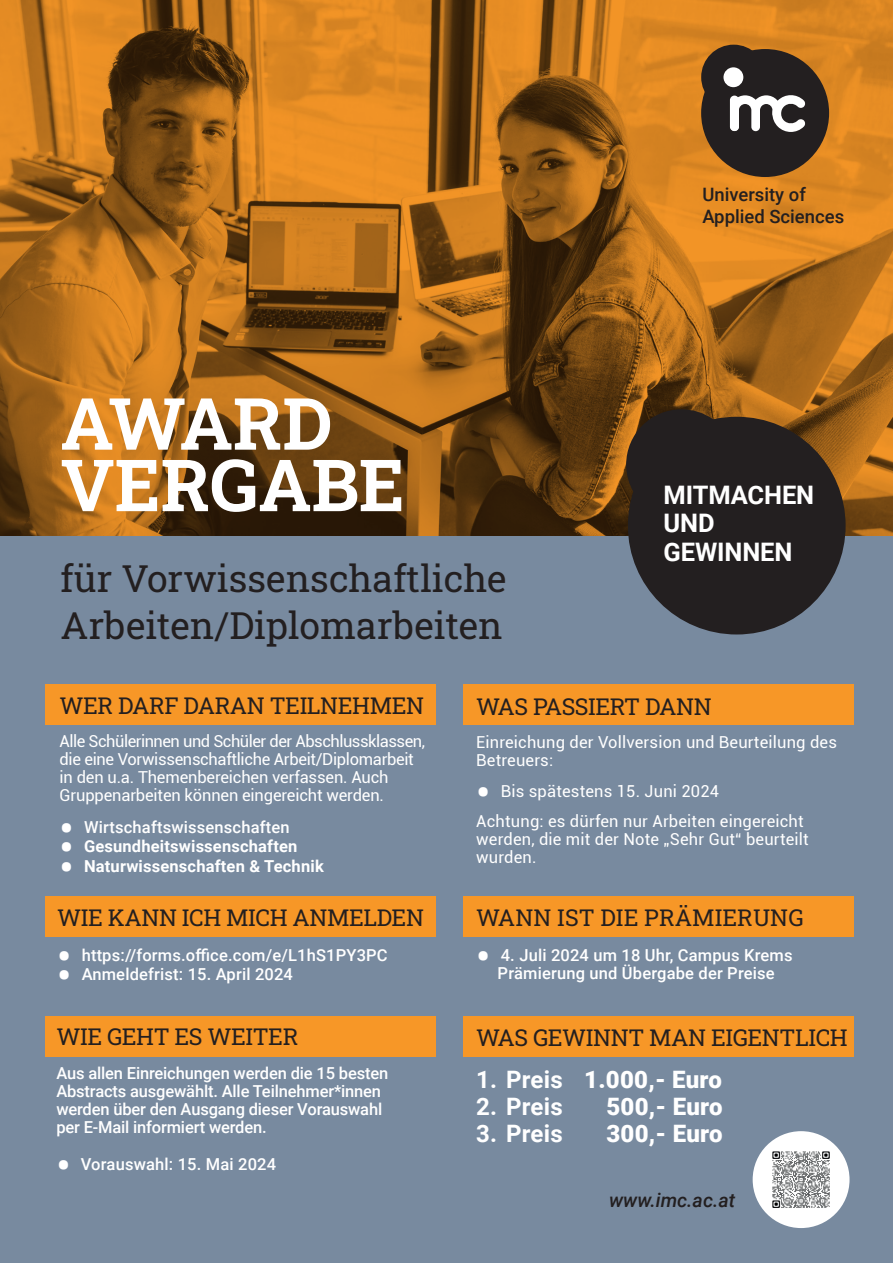
<style>
.page{position:relative;width:893px;height:1263px;background:#fff}
.page>*{position:absolute;margin:0;border:0;box-sizing:border-box;transform-origin:0 0}
.t1{font:700 72px/61.5px "Roboto Slab";color:#fff}
.t2{font:37.5px/46.5px "Roboto Slab";color:#231f20}
.t3{font:700 25.5px/28.5px "Roboto";letter-spacing:-.005em;color:#fff}
.t4{font:900 24px "Roboto";letter-spacing:.01em;color:#fff}
.t5{font:700 24px "Roboto";letter-spacing:.01em;color:#fff}
.t6{font:23.25px "Roboto Slab";letter-spacing:-.02em;color:#231f20}
.t7{font:23.25px "Roboto Slab";color:#231f20}
.t8{font:italic 500 19.5px "Roboto";color:#231f20}
.t9{font:500 18.45px/22.2px "Roboto";color:#231f20}
.t10{font:500 16.5px/18px "Roboto";color:#fff}
.t11{font:16.5px/18px "Roboto";letter-spacing:-.01em;color:#fff}
.t12{font:16.5px/18px "Roboto";letter-spacing:.01em;color:#fff}
.t13{font:700 16.5px "Roboto";letter-spacing:.01em;color:#fff}
.s1{font-weight:700;font-size:39px}
.s2{font-size:39px}
.s3{font-weight:700}
</style>
<div class="page">
<svg style="left:0;top:0;width:893px;height:537px;background:#a5651a"></svg>
<div style="left:0;top:537px;width:893px;height:726px;background:#788a9f"></div>
<div style="left:701px;top:49px;width:128px;height:128px;background:#231f20;border-radius:50%"></div>
<div style="left:701px;top:45px;width:65px;height:65px;background:#231f20;border-radius:50%"></div>
<div style="left:723px;top:67px;width:20px;height:20px;background:#fff;border-radius:50%"></div>
<svg style="left:730px;top:95px;width:75px;height:37px"></svg>
<div style="left:730px;top:96px;width:9px;height:35px;background:#fff;border-radius:5px"></div>
<svg style="left:626px;top:409px;width:220px;height:225px;background:#362f2c"></svg>
<div style="left:45px;top:685px;width:391px;height:40px;background:#f79727"></div>
<div style="left:463px;top:685px;width:391px;height:40px;background:#f79727"></div>
<div style="left:45px;top:896px;width:391px;height:40px;background:#f79727"></div>
<div style="left:463px;top:896px;width:391px;height:40px;background:#f79727"></div>
<div style="left:45px;top:1016px;width:391px;height:41px;background:#f79727"></div>
<div style="left:463px;top:1016px;width:391px;height:41px;background:#f79727"></div>
<div style="left:753px;top:1131px;width:96px;height:97px;background:#fff;border-radius:50%"></div>
<img style="left:772px;top:1151px;width:58px;height:57px">
<h1 class="t1" style="left:61px;top:391px;width:346px">AWARD<br>VERGABE</h1>
<h2 class="t2" style="left:61px;top:554px;width:448px">für Vorwissenschaftliche<br>Arbeiten/Diplomarbeiten</h2>
<p class="t9" style="left:702px;top:182px;width:143px">University of<br>Applied Sciences</p>
<h3 class="t3" style="left:664px;top:479px;width:152px">MITMACHEN<br>UND<br>GEWINNEN</h3>
<h3 class="t6" style="left:60px;top:690px;width:366px">WER DARF DARAN TEILNEHMEN</h3>
<p class="t11" style="left:60px;top:732px;width:367px">Alle Schülerinnen und Schüler der Abschlussklassen, die eine Vorwissenschaftliche Arbeit/Diplomarbeit in den u.a. Themenbereichen verfassen. Auch Gruppenarbeiten können eingereicht werden.</p>
<p class="t10" style="left:60px;top:817px;width:232px"><span class="s1">•</span> Wirtschaftswissenschaften</p>
<p class="t13" style="left:60px;top:835px;width:239px"><span class="s2">•</span> Gesundheitswissenschaften</p>
<p class="t13" style="left:60px;top:854px;width:266px"><span class="s2">•</span> Naturwissenschaften &amp; Technik</p>
<h3 class="t6" style="left:57px;top:902px;width:368px">WIE KANN ICH MICH ANMELDEN</h3>
<p class="t10" style="left:57px;top:945px;width:332px"><span class="s1">•</span> https://forms.office.com/e/L1hS1PY3PC</p>
<p class="t10" style="left:57px;top:965px;width:237px"><span class="s1">•</span> Anmeldefrist: 15. April 2024</p>
<h3 class="t6" style="left:56px;top:1021px;width:244px">WIE GEHT ES WEITER</h3>
<p class="t10" style="left:56px;top:1063px;width:333px">Aus allen Einreichungen werden die 15 besten Abstracts ausgewählt. Alle Teilnehmer*innen werden über den Ausgang dieser Vorauswahl per E-Mail informiert werden.</p>
<p class="t10" style="left:56px;top:1154px;width:221px"><span class="s1">•</span> Vorauswahl: 15. Mai 2024</p>
<h3 class="t6" style="left:476px;top:690px;width:237px">WAS PASSIERT DANN</h3>
<p class="t12" style="left:476px;top:732px;width:362px">Einreichung der Vollversion und Beurteilung des<br>Betreuers:</p>
<p class="t12" style="left:476px;top:776px;width:329px;line-height:30px"><span class="s1">•</span> Bis spätestens 15. Juni 2024<br>Achtung: es dürfen nur Arbeiten eingereicht</p>
<p class="t12" style="left:476px;top:830px;width:334px">werden, die mit der Note „Sehr Gut“ beurteilt wurden.</p>
<h3 class="t7" style="left:476px;top:902px;width:329px">WANN IST DIE PRÄMIERUNG</h3>
<p class="t10" style="left:476px;top:945px;width:318px;text-align:center"><span class="s1">•</span> 4. Juli 2024 um 18 Uhr, Campus Krems<br>Prämierung und Übergabe der Preise</p>
<h3 class="t6" style="left:476px;top:1021px;width:373px">WAS GEWINNT MAN EIGENTLICH</h3>
<h3 class="t4" style="left:476px;top:1062px;width:247px"><span class="s3">1. Preis</span> 1.000,- Euro</h3>
<h3 class="t5" style="left:476px;top:1089px;width:88px">2. Preis</h3>
<h3 class="t4" style="left:606px;top:1089px;width:118px">500,- Euro</h3>
<h3 class="t5" style="left:476px;top:1116px;width:88px">3. Preis</h3>
<h3 class="t4" style="left:606px;top:1116px;width:118px">300,- Euro</h3>
<p class="t8" style="left:609px;top:1187px;width:127px">www.imc.ac.at</p>
</div>
